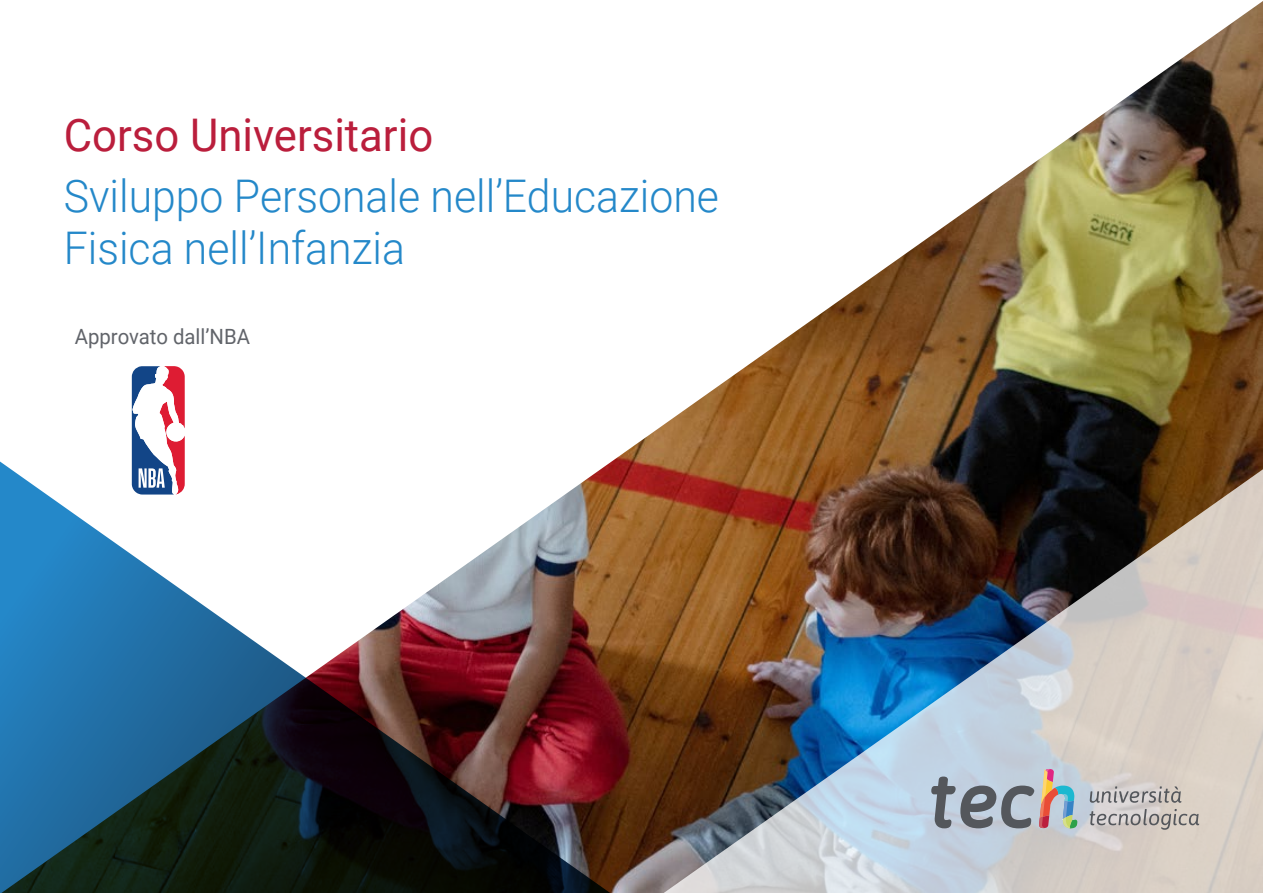
<style>
.page{position:relative;width:1263px;height:893px;background:#fff}
.page>*{position:absolute;margin:0;border:0;box-sizing:border-box;transform-origin:0 0}
.t1{font:300 45px/52.5px "Roboto";color:#2488c9;scale:.95 1}
.t2{font:45px "Roboto";color:#ba1e3c}
.t3{font:21px "Roboto";color:#61646a}
</style>
<div class="page">
<img style="left:131px;top:1px;width:1132px;height:453px">
<svg style="left:0;top:446px;width:640px;height:447px"></svg>
<img style="left:634px;top:454px;width:629px;height:439px">
<svg style="left:132px;top:366px;width:53px;height:129px"></svg>
<svg style="left:1090px;top:786px;width:91px;height:17px;background:#b4b1b1"></svg>
<svg style="left:1090px;top:809px;width:109px;height:21px;background:#bbb6b3"></svg>
<svg style="left:931px;top:769px;width:146px;height:59px;background:#a1a7af"></svg>
<p class="t2" style="left:64px;top:103px;width:371px">Corso Universitario</p>
<p class="t1" style="left:64px;top:168px;width:691px">Sviluppo Personale nell’Educazione<br>Fisica nell’Infanzia</p>
<p class="t3" style="left:75px;top:322px;width:177px">Approvato dall’NBA</p>
</div>
